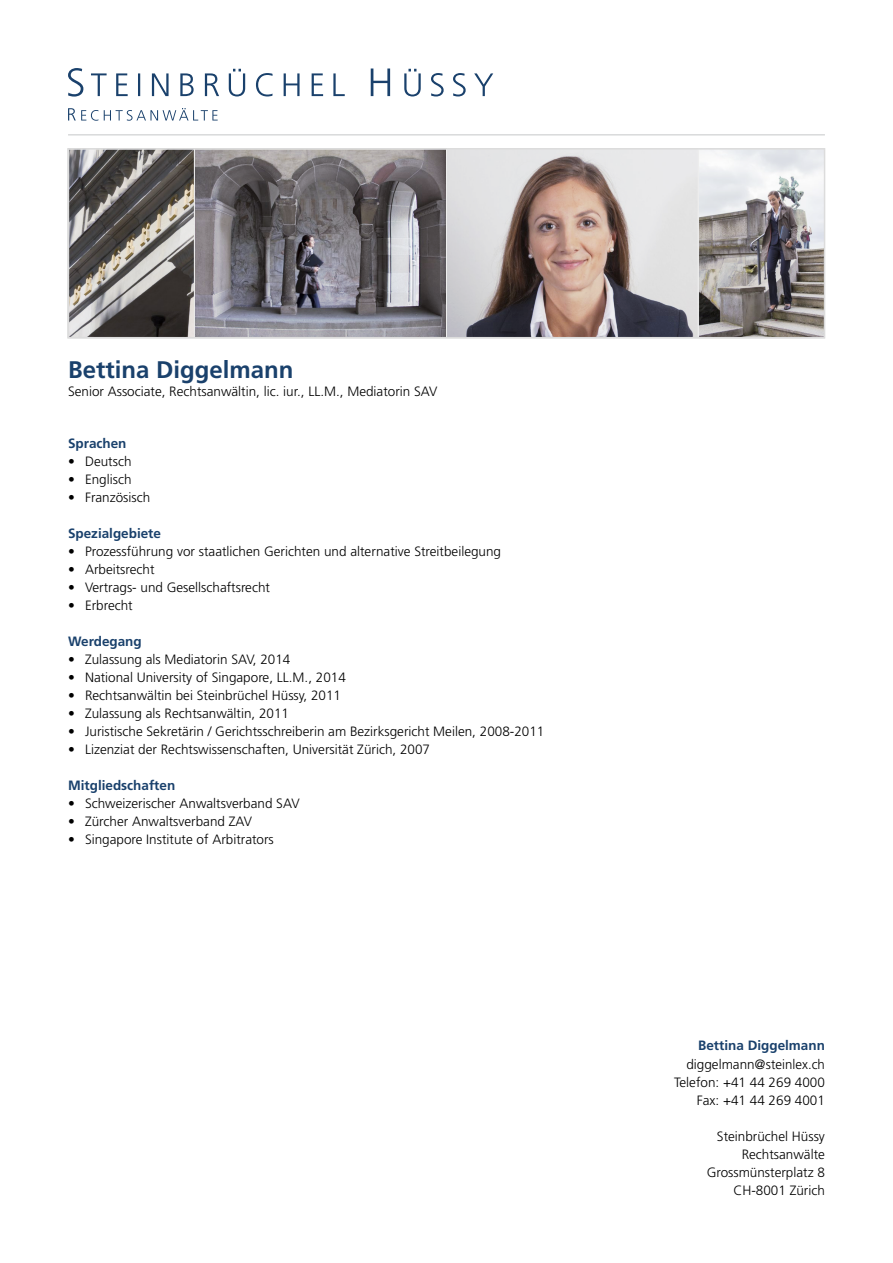
<style>
.page{position:relative;width:893px;height:1263px;background:#fff}
.page>*{position:absolute;margin:0;border:0;box-sizing:border-box;transform-origin:0 0}
.t1{font:700 24px "Frutiger";color:#1a416c}
.t2{font:300 13.5px/18px "Frutiger";color:#000;text-align:right}
.t3{font:700 13.5px "Frutiger";color:#1a416c}
</style>
<div class="page">
<svg style="left:68px;top:68px;width:425px;height:29px"></svg>
<svg style="left:68px;top:108px;width:150px;height:13px"></svg>
<hr style="left:68px;top:134px;width:757px;height:2px;background:#d9dadb">
<img style="left:71px;top:151px;width:751px;height:184px">
<div style="left:68px;top:148px;width:757px;height:190px;border:2px solid #dcdcdc"></div>
<p class="t1" style="left:68px;top:355px;width:227px">Bettina Diggelmann</p>
<p class="t2" style="left:68px;top:382px;width:371px">Senior Associate, Rechtsanwältin, lic. iur., LL.M., Mediatorin SAV</p>
<p class="t3" style="left:68px;top:435px;width:60px">Sprachen</p>
<p class="t2" style="left:68px;top:453px;width:65px">• Deutsch</p>
<p class="t2" style="left:68px;top:471px;width:65px">• Englisch</p>
<p class="t2" style="left:68px;top:489px;width:84px">• Französisch</p>
<p class="t3" style="left:68px;top:525px;width:95px">Spezialgebiete</p>
<p class="t2" style="left:68px;top:543px;width:435px">• Prozessführung vor staatlichen Gerichten und alternative Streitbeilegung</p>
<p class="t2" style="left:68px;top:561px;width:88px">• Arbeitsrecht</p>
<p class="t2" style="left:68px;top:579px;width:204px">• Vertrags- und Gesellschaftsrecht</p>
<p class="t2" style="left:68px;top:597px;width:66px">• Erbrecht</p>
<p class="t3" style="left:68px;top:633px;width:75px">Werdegang</p>
<p class="t2" style="left:68px;top:651px;width:224px">• Zulassung als Mediatorin SAV, 2014</p>
<p class="t2" style="left:68px;top:669px;width:279px">• National University of Singapore, LL.M., 2014</p>
<p class="t2" style="left:68px;top:687px;width:275px">• Rechtsanwältin bei Steinbrüchel Hüssy, 2011</p>
<p class="t2" style="left:68px;top:705px;width:223px">• Zulassung als Rechtsanwältin, 2011</p>
<p class="t2" style="left:68px;top:723px;width:478px">• Juristische Sekretärin / Gerichtsschreiberin am Bezirksgericht Meilen, 2008-2011</p>
<p class="t2" style="left:68px;top:741px;width:364px">• Lizenziat der Rechtswissenschaften, Universität Zürich, 2007</p>
<p class="t3" style="left:68px;top:777px;width:109px">Mitgliedschaften</p>
<p class="t2" style="left:68px;top:795px;width:233px">• Schweizerischer Anwaltsverband SAV</p>
<p class="t2" style="left:68px;top:813px;width:186px">• Zürcher Anwaltsverband ZAV</p>
<p class="t2" style="left:68px;top:831px;width:207px">• Singapore Institute of Arbitrators</p>
<p class="t3" style="left:698px;top:1037px;width:128px">Bettina Diggelmann</p>
<p class="t2" style="left:674px;top:1055px;width:152px">diggelmann@steinlex.ch<br>Telefon: +41 44 269 4000</p>
<p class="t2" style="left:697px;top:1091px;width:130px">Fax: +41 44 269 4001</p>
<p class="t2" style="left:717px;top:1127px;width:110px">Steinbrüchel Hüssy</p>
<p class="t2" style="left:742px;top:1145px;width:85px">Rechtsanwälte</p>
<p class="t2" style="left:707px;top:1163px;width:120px">Grossmünsterplatz 8</p>
<p class="t2" style="left:733px;top:1181px;width:93px">CH-8001 Zürich</p>
</div>
